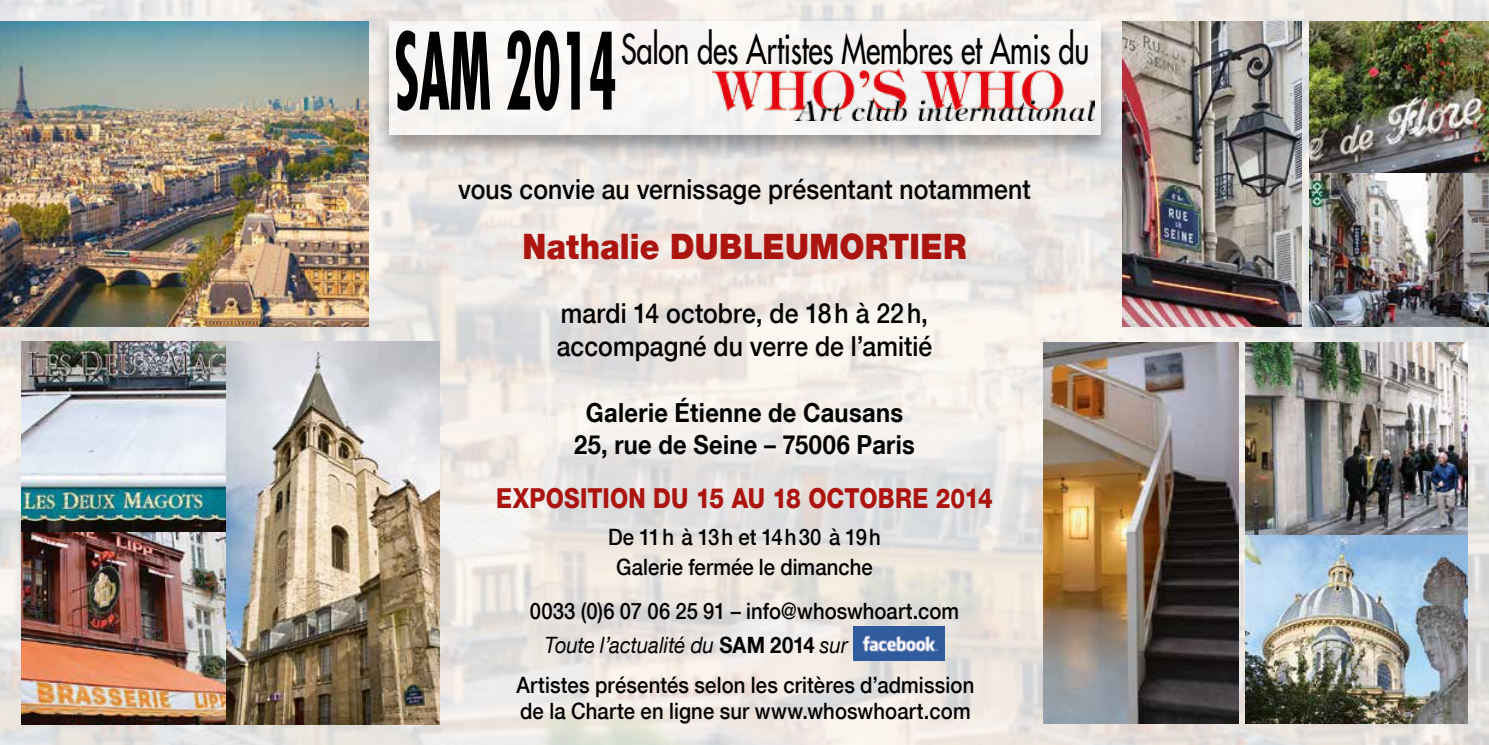
<style>
.page{position:relative;width:1489px;height:745px;background:#fff}
.page>*{position:absolute;margin:0;border:0;box-sizing:border-box;transform-origin:0 0}
.t1{font:700 condensed 103.25px "Futura Std";letter-spacing:-.01em;color:#000;scale:.57 1}
.t2{font:500 40px "Futura Std";letter-spacing:-.01em;color:#000;scale:.73 1}
.t3{font:900 35px "Helvetica Neue LT Com";letter-spacing:.01em;color:#ac1410;scale:.9 1}
.t4{font:500 27.5px/32.5px "Helvetica Neue LT Com";letter-spacing:.005em;color:#000;scale:.9 1}
.t5{font:800 27.5px "Helvetica Neue LT Com";letter-spacing:.005em;color:#ac1410;scale:.85 1}
.t6{font:700 26.25px/32.5px "Helvetica Neue LT Com";letter-spacing:.015em;color:#000;text-align:center;scale:.9 1}
.t7{font:500 22.5px/30px "Helvetica Neue LT Com";letter-spacing:.005em;color:#000;scale:.9 1}
.s1{font-weight:400;font-style:italic}
.s2{font-weight:700}
</style>
<div class="page">
<img style="left:0;top:0;width:1488px;height:744px">
<img style="left:853px;top:626px;width:91px;height:34px">
<div style="left:374px;top:17px;width:742px;height:143px;background:#000;opacity:.6"></div>
<div style="left:389px;top:21px;width:711px;height:113px;background:#f8f6f4"></div>
<img style="left:712px;top:69px;width:382px;height:52px">
<img style="left:21px;top:341px;width:206px;height:191px">
<img style="left:1308px;top:21px;width:180px;height:305px">
<img style="left:1245px;top:534px;width:222px;height:189px">
<img style="left:1245px;top:342px;width:222px;height:192px">
<img style="left:1043px;top:342px;width:195px;height:381px">
<img style="left:1122px;top:21px;width:179px;height:305px">
<img style="left:21px;top:532px;width:206px;height:192px">
<img style="left:227px;top:341px;width:212px;height:383px">
<img style="left:0;top:21px;width:368px;height:305px">
<h2 class="t2" style="left:621px;top:24px;width:643px">Salon des Artistes Membres et Amis du</h2>
<h1 class="t1" style="left:394px;top:7px;width:393px">SAM 2014</h1>
<p class="t4" style="left:458px;top:172px;width:637px">vous convie au vernissage présentant notamment</p>
<h3 class="t3" style="left:522px;top:225px;width:495px">Nathalie DUBLEUMORTIER</h3>
<p class="t4" style="left:556px;top:296px;width:418px">mardi 14 octobre, de 18h à 22h, accompagné du verre de l’amitié</p>
<p class="t6" style="left:574px;top:395px;width:380px">Galerie Étienne de Causans<br>25, rue de Seine – 75006 Paris</p>
<p class="t5" style="left:496px;top:481px;width:585px">EXPOSITION DU 15 AU 18 OCTOBRE 2014</p>
<p class="t7" style="left:608px;top:521px;width:304px;text-align:center">De 11h à 13h et 14h30 à 19h<br>Galerie fermée le dimanche</p>
<p class="t7" style="left:545px;top:593px;width:462px;line-height:34.2px;text-indent:-15px">0033 (0)6 07 06 25 91 – info@whoswhoart.com<br><span class="s1">Toute l’actualité du</span> <span class="s2">SAM 2014</span> <span class="s1">sur</span></p>
<p class="t7" style="left:516px;top:671px;width:510px;line-height:26.2px">Artistes présentés selon les critères d’admission de la Charte en ligne sur www.whoswhoart.com</p>
</div>
